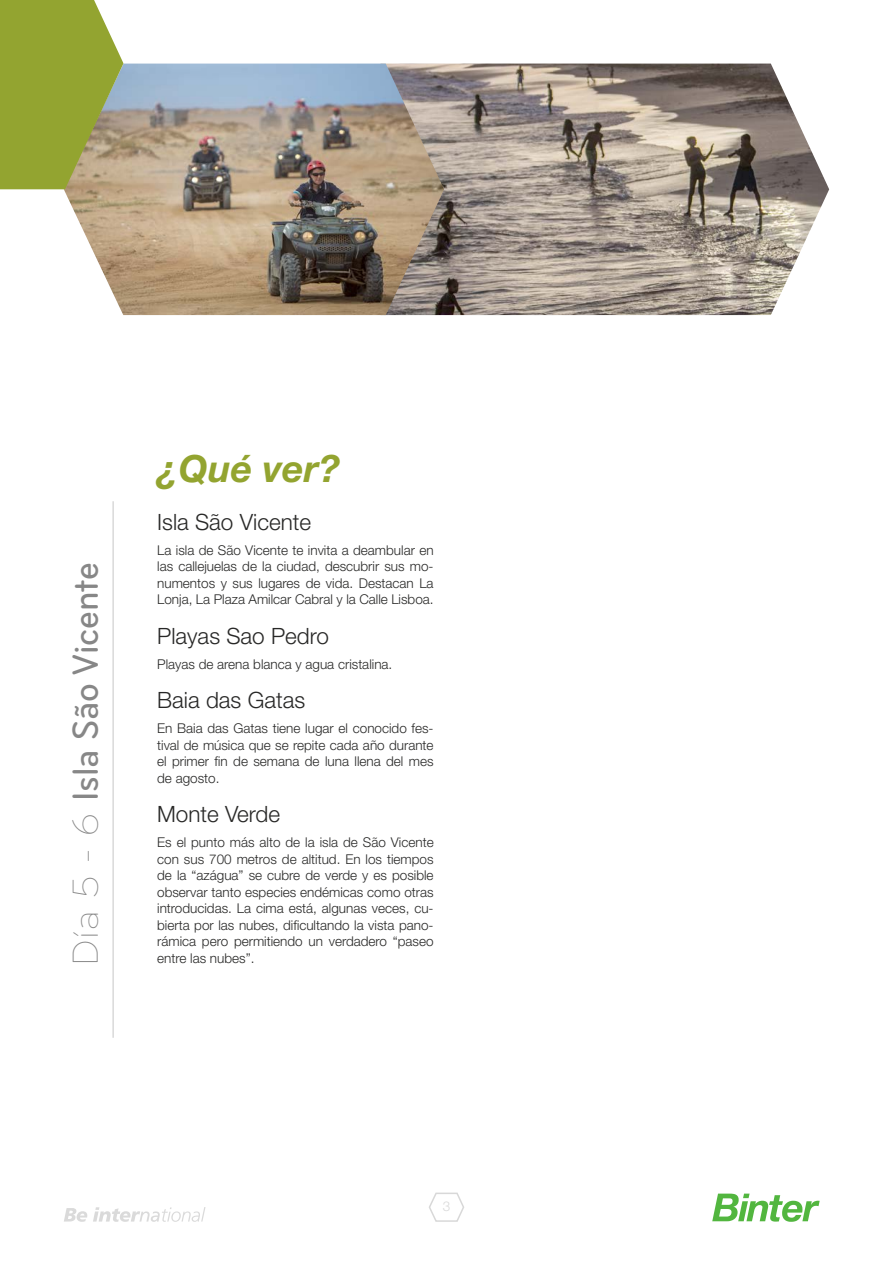
<style>
.page{position:relative;width:893px;height:1263px;background:#fff}
.page>*{position:absolute;margin:0;border:0;box-sizing:border-box;transform-origin:0 0}
.t1{font:500 condensed 37.5px "Bryant";color:#878787}
.t2{font:italic 700 37.5px "Helvetica Neue LT Std";color:#93a430}
.t3{font:300 22.5px "Helvetica Neue LT Std";color:#282827}
.t4{font:300 13.5px/16.5px "Helvetica Neue LT Std";color:#282827;text-align:justify}
.t5{font:300 13.5px "Helvetica Neue LT Std";color:#d8d8d8}
.s1{font-weight:300;font-stretch:normal}
</style>
<div class="page">
<svg style="left:429px;top:1192px;width:35px;height:30px"></svg>
<svg style="left:64px;top:1208px;width:23px;height:14px"></svg>
<svg style="left:93px;top:1207px;width:113px;height:15px"></svg>
<svg style="left:712px;top:1193px;width:108px;height:29px"></svg>
<hr style="left:113px;top:501px;width:1px;height:537px;background:#c6c6c6">
<img style="left:444px;top:64px;width:385px;height:251px">
<img style="left:64px;top:64px;width:380px;height:251px">
<svg style="left:0;top:0;width:123px;height:189px;background:#9ba646"></svg>
<h1 class="t1" style="left:66px;top:965px;width:404px;rotate:-90deg"><span class="s1">Día 5 - 6</span> Isla São Vicente</h1>
<h1 class="t2" style="left:157px;top:445px;width:184px">¿Qué ver?</h1>
<h2 class="t3" style="left:157px;top:508px;width:155px">Isla São Vicente</h2>
<p class="t4" style="left:157px;top:542px;width:278px">La isla de São Vicente te invita a deambular en las callejuelas de la ciudad, descubrir sus mo&shy;numentos y sus lugares de vida. Destacan La Lonja, La Plaza Amilcar Cabral y la Calle Lisboa.</p>
<h2 class="t3" style="left:157px;top:622px;width:173px">Playas Sao Pedro</h2>
<p class="t4" style="left:157px;top:656px;width:237px">Playas de arena blanca y agua cristalina.</p>
<h2 class="t3" style="left:157px;top:687px;width:149px">Baia das Gatas</h2>
<p class="t4" style="left:157px;top:720px;width:278px">En Baia das Gatas tiene lugar el conocido fes&shy;tival de música que se repite cada año durante el primer fin de semana de luna llena del mes de agosto.</p>
<h2 class="t3" style="left:157px;top:801px;width:124px">Monte Verde</h2>
<p class="t4" style="left:157px;top:834px;width:278px">Es el punto más alto de la isla de São Vicente con sus 700 metros de altitud. En los tiempos de la “azágua” se cubre de verde y es posible observar tanto especies endémicas como otras introducidas. La cima está, algunas veces, cu&shy;bierta por las nubes, dificultando la vista pano&shy;rámica pero permitiendo un verdadero “paseo</p>
<p class="t4" style="left:157px;top:950px;width:99px">entre las nubes”.</p>
<p class="t5" style="left:443px;top:1198px;width:9px">3</p>
</div>
